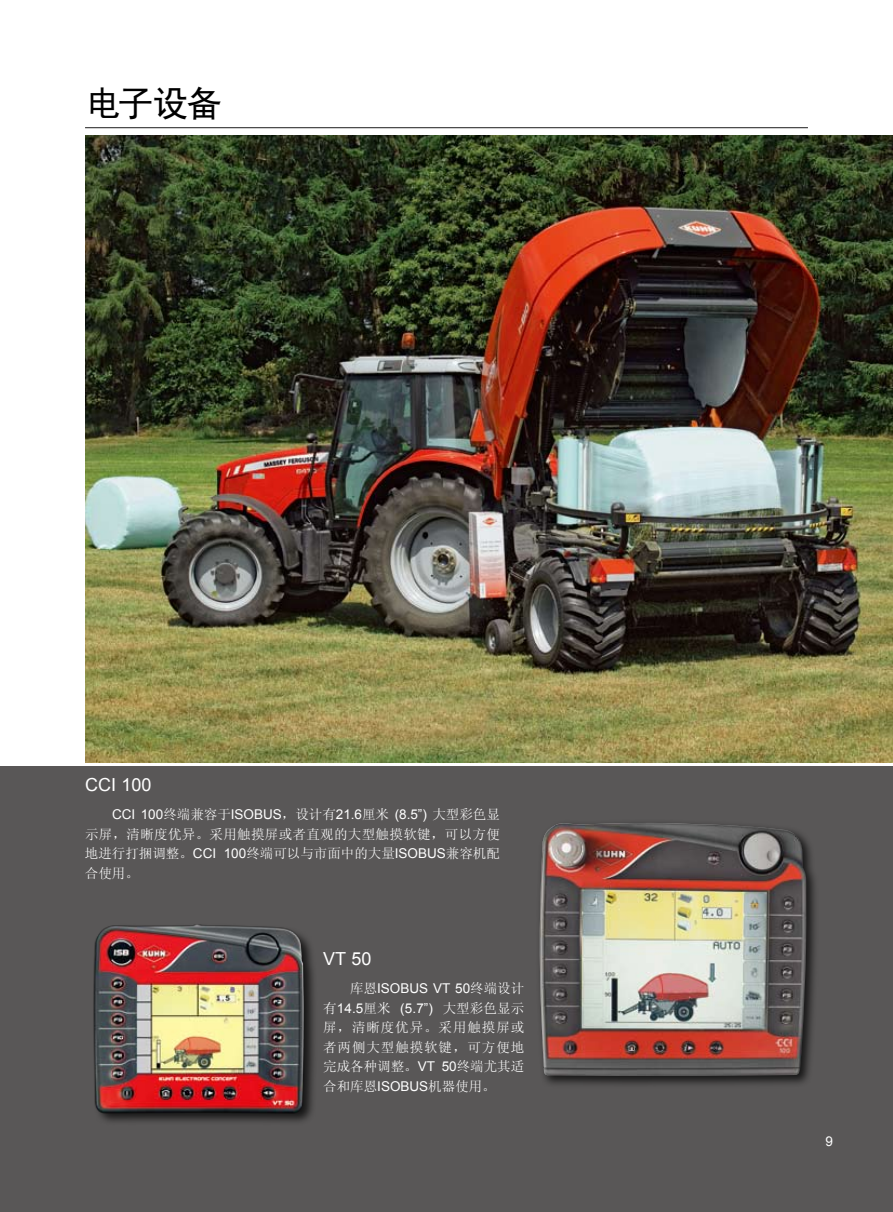
<style>
.page{position:relative;width:893px;height:1212px;background:#fff}
.page>*{position:absolute;margin:0;border:0;box-sizing:border-box;transform-origin:0 0}
.t1{font:36px "Sim Hei";color:#000}
.t2{font:18px "Arial";color:#fff}
.t3{font:13.5px/19.5px "Sim Sun";letter-spacing:.025em;color:#fff;text-align:justify}
.t4{font:13.5px/19.5px "Arial";color:#fff;text-align:right}
.s1{font-family:"Sim Sun"}
.s2{font-family:"Arial"}
</style>
<div class="page">
<div style="left:0;top:766px;width:893px;height:446px;background:#595757"></div>
<div style="left:536px;top:819px;width:301px;height:286px;background:#000;opacity:.75"></div>
<img style="left:539px;top:823px;width:268px;height:253px">
<img style="left:85px;top:135px;width:808px;height:627px">
<hr style="left:85px;top:127px;width:723px;height:1px;background:#000">
<img style="left:93px;top:924px;width:221px;height:198px">
<h1 class="t1" style="left:85px;top:85px;width:139px">电子设备</h1>
<h2 class="t2" style="left:85px;top:773px;width:68px">CCI 100</h2>
<p class="t4" style="left:112px;top:805px;width:389px">CCI 100<span class="s1">终端兼容于</span>ISOBUS<span class="s1">，设计有</span>21.6<span class="s1">厘米</span> (8.5”) <span class="s1">大型彩色显</span></p>
<p class="t3" style="left:85px;top:824px;width:416px">示屏，清晰度优异。采用触摸屏或者直观的大型触摸软键，可以方便地进行打捆调整。<span class="s2">CCI 100</span>终端可以与市面中的大量<span class="s2">ISOBUS</span>兼容机配合使用。</p>
<h2 class="t2" style="left:323px;top:947px;width:50px">VT 50</h2>
<p class="t4" style="left:323px;top:979px;width:203px"><span class="s1">库恩</span>ISOBUS VT 50<span class="s1">终端设计有</span>14.5<span class="s1">厘米</span> (5.7”) <span class="s1">大型彩色显示</span></p>
<p class="t3" style="left:323px;top:1017px;width:203px">屏，清晰度优异。采用触摸屏或者两侧大型触摸软键，可方便地完成各种调整。<span class="s2">VT 50</span>终端尤其适合和库恩<span class="s2">ISOBUS</span>机器使用。</p>
<p class="t4" style="left:825px;top:1132px;width:9px">9</p>
</div>
